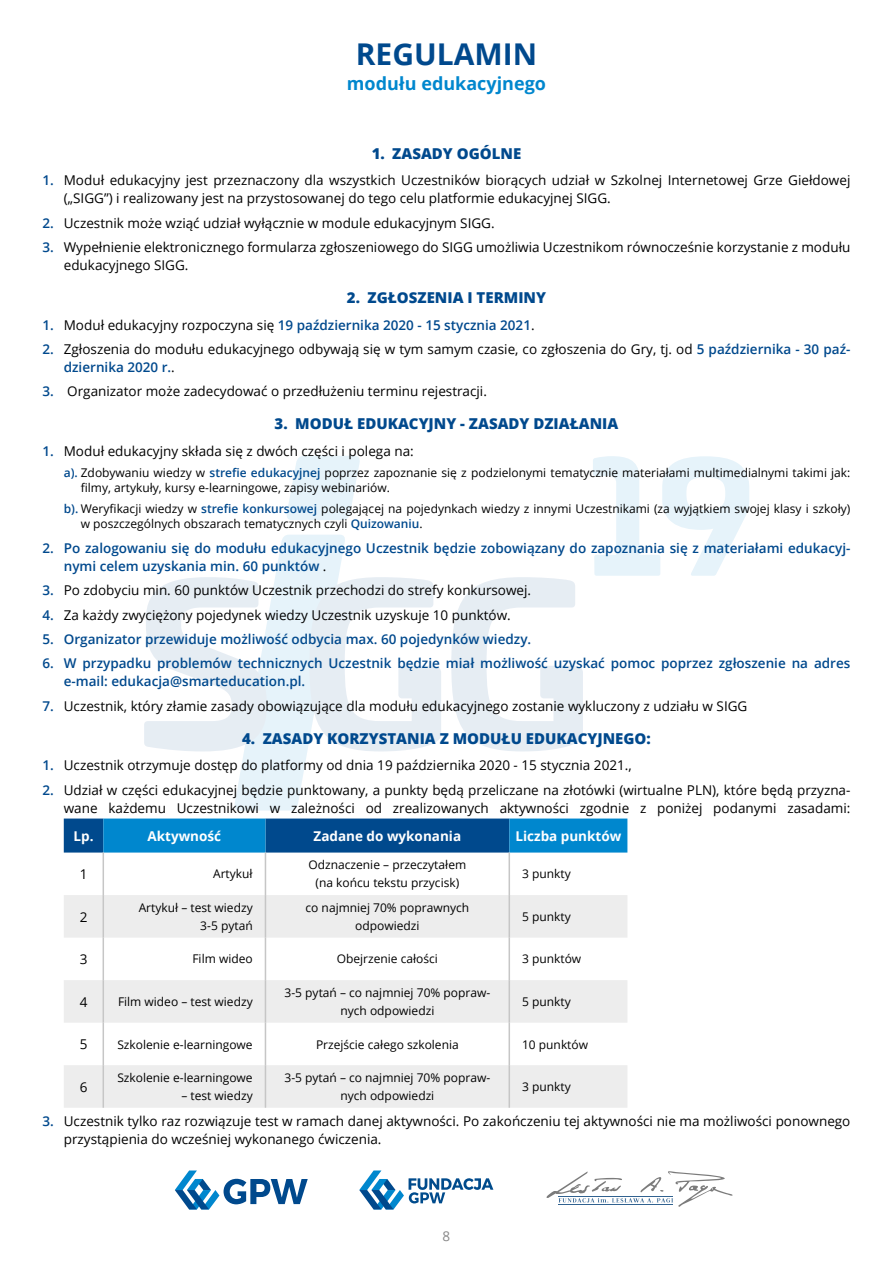
<style>
.page{position:relative;width:893px;height:1263px;background:#fff}
.page>*{position:absolute;margin:0;border:0;box-sizing:border-box;transform-origin:0 0}
.t1{font:700 30px "Open Sans";color:#00498d}
.t2{font:700 18px "Open Sans";color:#0087ce}
.t3{font:800 15px "Open Sans";color:#00498d}
.t4{font:13.5px/18px "Open Sans";color:#000}
.t5{font:600 13.5px/18px "Open Sans";color:#00498d}
.t6{font:700 13.5px "Open Sans";color:#fff}
.t7{font:13.5px "Open Sans";color:#878787}
.t8{font:12px/18px "Open Sans";color:#000;text-align:center}
.s1{font-weight:600;color:#00498d}
.s2{font-weight:400;color:#000}
</style>
<div class="page">
<svg style="left:175px;top:1170px;width:133px;height:39px"></svg>
<svg style="left:359px;top:1170px;width:134px;height:39px"></svg>
<svg style="left:546px;top:1171px;width:187px;height:36px"></svg>
<hr style="left:559px;top:1196px;width:114px;height:1px;background:#316290">
<hr style="left:559px;top:1204px;width:114px;height:1px;background:#316290">
<svg style="left:287px;top:456px;width:73px;height:64px;background:#e9f4fa"></svg>
<svg style="left:451px;top:577px;width:132px;height:174px"></svg>
<svg style="left:144px;top:535px;width:297px;height:276px"></svg>
<svg style="left:593px;top:456px;width:156px;height:120px"></svg>
<svg style="left:64px;top:818px;width:563px;height:34px;background:#046aae"></svg>
<svg style="left:64px;top:895px;width:563px;height:213px;fill:#ededed"></svg>
<hr style="left:103px;top:852px;width:1px;height:43px;background:#c6c6c6">
<hr style="left:265px;top:852px;width:1px;height:43px;background:#c6c6c6">
<hr style="left:509px;top:852px;width:1px;height:43px;background:#c6c6c6">
<hr style="left:103px;top:895px;width:1px;height:43px;background:#c6c6c6">
<hr style="left:265px;top:895px;width:1px;height:43px;background:#c6c6c6">
<hr style="left:509px;top:895px;width:1px;height:43px;background:#c6c6c6">
<hr style="left:103px;top:938px;width:1px;height:42px;background:#c6c6c6">
<hr style="left:265px;top:938px;width:1px;height:42px;background:#c6c6c6">
<hr style="left:509px;top:938px;width:1px;height:42px;background:#c6c6c6">
<hr style="left:103px;top:980px;width:1px;height:43px;background:#c6c6c6">
<hr style="left:265px;top:980px;width:1px;height:43px;background:#c6c6c6">
<hr style="left:509px;top:980px;width:1px;height:43px;background:#c6c6c6">
<hr style="left:103px;top:1023px;width:1px;height:42px;background:#c6c6c6">
<hr style="left:265px;top:1023px;width:1px;height:42px;background:#c6c6c6">
<hr style="left:509px;top:1023px;width:1px;height:42px;background:#c6c6c6">
<hr style="left:103px;top:1065px;width:1px;height:43px;background:#c6c6c6">
<hr style="left:265px;top:1065px;width:1px;height:43px;background:#c6c6c6">
<hr style="left:509px;top:1065px;width:1px;height:43px;background:#c6c6c6">
<h1 class="t1" style="left:356px;top:33px;width:183px">REGULAMIN</h1>
<h2 class="t2" style="left:347px;top:71px;width:201px">modułu edukacyjnego</h2>
<p class="t3" style="left:372px;top:142px;width:151px">1. ZASADY OGÓLNE</p>
<p class="t4" style="left:64px;top:171px;width:788px;text-indent:-21px"><span class="s1">1.</span> Moduł edukacyjny jest przeznaczony dla wszystkich Uczestników biorących udział w Szkolnej Internetowej Grze Giełdowej („SIGG”) i realizowany jest na przystosowanej do tego celu platformie edukacyjnej SIGG.</p>
<p class="t4" style="left:43px;top:214px;width:454px"><span class="s1">2.</span> Uczestnik może wziąć udział wyłącznie w module edukacyjnym SIGG.</p>
<p class="t4" style="left:64px;top:238px;width:788px;text-indent:-21px"><span class="s1">3.</span> Wypełnienie elektronicznego formularza zgłoszeniowego do SIGG umożliwia Uczestnikom równocześnie korzystanie z modułu edukacyjnego SIGG.</p>
<p class="t3" style="left:347px;top:286px;width:201px">2. ZGŁOSZENIA I TERMINY</p>
<p class="t5" style="left:43px;top:315px;width:494px">1. <span class="s2">Moduł edukacyjny rozpoczyna się</span> 19 października 2020 - 15 stycznia 2021<span class="s2">.</span></p>
<p class="t4" style="left:64px;top:340px;width:788px;text-indent:-21px"><span class="s1">2.</span> Zgłoszenia do modułu edukacyjnego odbywają się w tym samym czasie, co zgłoszenia do Gry, tj. od <span class="s1">5 października - 30 paź&shy;dziernika 2020 r.</span>.</p>
<p class="t4" style="left:43px;top:382px;width:446px"><span class="s1">3.</span> Organizator może zadecydować o przedłużeniu terminu rejestracji.</p>
<p class="t3" style="left:275px;top:412px;width:345px">3. MODUŁ EDUKACYJNY - ZASADY DZIAŁANIA</p>
<p class="t4" style="left:43px;top:441px;width:373px"><span class="s1">1.</span> Moduł edukacyjny składa się z dwóch części i polega na:</p>
<p class="t8" style="left:81px;top:465px;width:771px;line-height:15px;text-align:left;text-indent:-17px"><span class="s1">a).</span> Zdobywaniu wiedzy w <span class="s1">strefie edukacyjnej</span> poprzez zapoznanie się z podzielonymi tematycznie materiałami multimedialnymi takimi jak: filmy, artykuły, kursy e-learningowe, zapisy webinariów.</p>
<p class="t8" style="left:81px;top:501px;width:771px;line-height:15px;text-align:left;text-indent:-17px"><span class="s1">b).</span> Weryfikacji wiedzy w <span class="s1">strefie konkursowej</span> polegającej na pojedynkach wiedzy z innymi Uczestnikami (za wyjątkiem swojej klasy i szkoły) w poszczególnych obszarach tematycznych czyli <span class="s1">Quizowaniu</span>.</p>
<p class="t5" style="left:64px;top:539px;width:788px;text-indent:-21px">2. Po zalogowaniu się do modułu edukacyjnego Uczestnik będzie zobowiązany do zapoznania się z materiałami edukacyj&shy;nymi celem uzyskania min. 60 punktów <span class="s2">.</span></p>
<p class="t4" style="left:43px;top:581px;width:490px"><span class="s1">3.</span> Po zdobyciu min. 60 punktów Uczestnik przechodzi do strefy konkursowej.</p>
<p class="t4" style="left:43px;top:605px;width:470px"><span class="s1">4.</span> Za każdy zwyciężony pojedynek wiedzy Uczestnik uzyskuje 10 punktów.</p>
<p class="t5" style="left:43px;top:630px;width:490px">5. Organizator przewiduje możliwość odbycia max. 60 pojedynków wiedzy.</p>
<p class="t5" style="left:64px;top:654px;width:788px;text-indent:-21px">6. W przypadku problemów technicznych Uczestnik będzie miał możliwość uzyskać pomoc poprzez zgłoszenie na adres e-mail: edukacja@smarteducation.pl.</p>
<p class="t4" style="left:43px;top:696px;width:706px"><span class="s1">7.</span> Uczestnik, który złamie zasady obowiązujące dla modułu edukacyjnego zostanie wykluczony z udziału w SIGG</p>
<p class="t3" style="left:242px;top:727px;width:410px">4. ZASADY KORZYSTANIA Z MODUŁU EDUKACYJNEGO:</p>
<p class="t4" style="left:43px;top:756px;width:591px"><span class="s1">1.</span> Uczestnik otrzymuje dostęp do platformy od dnia 19 października 2020 - 15 stycznia 2021.,</p>
<p class="t4" style="left:43px;top:780px;width:809px;text-align:right"><span class="s1">2.</span> Udział w części edukacyjnej będzie punktowany, a punkty będą przeliczane na złotówki (wirtualne PLN), które będą przyzna&shy;wane każdemu Uczestnikowi w zależności od zrealizowanych aktywności zgodnie z poniżej podanymi zasadami:</p>
<p class="t6" style="left:74px;top:826px;width:22px">Lp.</p>
<p class="t6" style="left:148px;top:826px;width:75px">Aktywność</p>
<p class="t6" style="left:314px;top:826px;width:149px">Zadane do wykonania</p>
<p class="t6" style="left:515px;top:826px;width:107px">Liczba punktów</p>
<p class="t4" style="left:80px;top:865px;width:9px">1</p>
<p class="t8" style="left:213px;top:865px;width:41px">Artykuł</p>
<p class="t8" style="left:309px;top:856px;width:159px">Odznaczenie – przeczytałem (na końcu tekstu przycisk)</p>
<p class="t8" style="left:522px;top:865px;width:50px">3 punkty</p>
<p class="t4" style="left:80px;top:907px;width:9px">2</p>
<p class="t8" style="left:139px;top:898px;width:115px;text-align:right">Artykuł – test wiedzy<br>3-5 pytań</p>
<p class="t8" style="left:306px;top:898px;width:165px">co najmniej 70% poprawnych odpowiedzi</p>
<p class="t8" style="left:522px;top:907px;width:50px">5 punkty</p>
<p class="t4" style="left:80px;top:950px;width:9px">3</p>
<p class="t8" style="left:192px;top:950px;width:62px">Film wideo</p>
<p class="t8" style="left:337px;top:950px;width:103px">Obejrzenie całości</p>
<p class="t8" style="left:522px;top:950px;width:61px">3 punktów</p>
<p class="t4" style="left:80px;top:992px;width:9px">4</p>
<p class="t8" style="left:118px;top:992px;width:136px">Film wideo – test wiedzy</p>
<p class="t8" style="left:285px;top:983px;width:207px">3-5 pytań – co najmniej 70% popraw&shy;nych odpowiedzi</p>
<p class="t8" style="left:522px;top:992px;width:50px">5 punkty</p>
<p class="t4" style="left:80px;top:1035px;width:9px">5</p>
<p class="t8" style="left:117px;top:1035px;width:137px">Szkolenie e-learningowe</p>
<p class="t8" style="left:316px;top:1035px;width:144px">Przejście całego szkolenia</p>
<p class="t8" style="left:522px;top:1035px;width:68px">10 punktów</p>
<p class="t4" style="left:80px;top:1077px;width:9px">6</p>
<p class="t8" style="left:285px;top:1068px;width:207px">3-5 pytań – co najmniej 70% popraw&shy;nych odpowiedzi</p>
<p class="t8" style="left:522px;top:1077px;width:50px">3 punkty</p>
<p class="t4" style="left:64px;top:1112px;width:788px;text-indent:-21px"><span class="s1">3.</span> Uczestnik tylko raz rozwiązuje test w ramach danej aktywności. Po zakończeniu tej aktywności nie ma możliwości ponownego przystąpienia do wcześniej wykonanego ćwiczenia.</p>
<p class="t8" style="left:117px;top:1068px;width:137px">Szkolenie e-learningowe</p>
<p class="t8" style="left:181px;top:1086px;width:73px">– test wiedzy</p>
<p class="t7" style="left:443px;top:1227px;width:9px">8</p>
</div>
